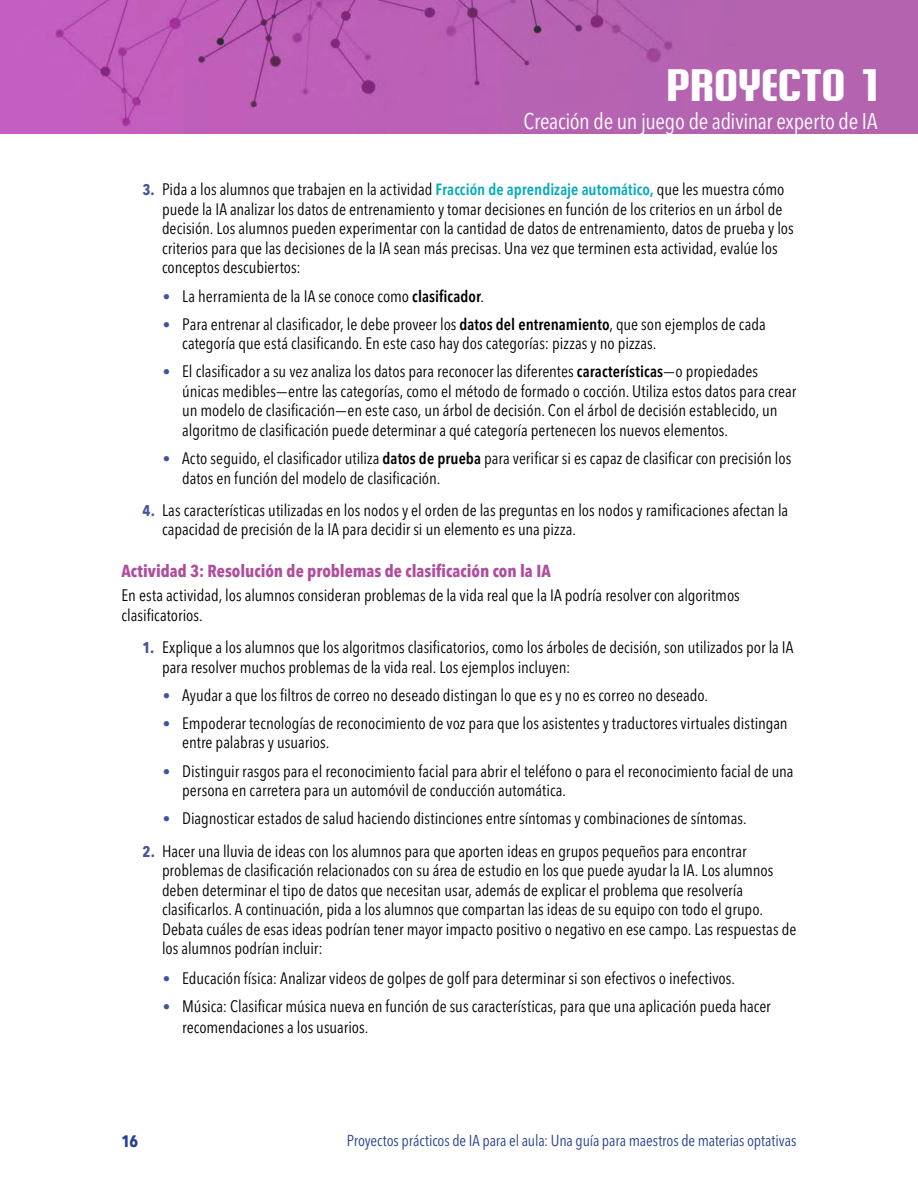
<style>
.page{position:relative;width:918px;height:1188px;background:#fff}
.page>*{position:absolute;margin:0;border:0;box-sizing:border-box;transform-origin:0 0}
.t1{font:700 45px "Briem Akademi Std";letter-spacing:-.005em;color:#fff}
.t2{font:condensed 22.5px "Avenir Next LT Pro";letter-spacing:-.02em;color:#fff}
.t3{font:700 condensed 17.25px "Avenir Next LT Pro";letter-spacing:-.005em;color:#b04d9d}
.t4{font:condensed 16.5px/19.5px "Avenir Next LT Pro";color:#000}
.t5{font:700 condensed 16.5px "Avenir Next LT Pro";color:#25408f}
.t6{font:condensed 15.75px "Avenir Next LT Pro";letter-spacing:-.005em;color:#25408f}
.s1{font-weight:700;font-size:15.3px;color:#45549a}
.s2{font-weight:600;font-size:16.2px;color:#00aaba}
.s3{font-size:15px;color:#45549a}
.s4{font-weight:600;font-size:16.2px}
</style>
<div class="page">
<img style="left:0;top:0;width:918px;height:134px">
<h1 class="t1" style="left:666px;top:60px;width:217px">PROYECTO 1</h1>
<h2 class="t2" style="left:524px;top:107px;width:355px">Creación de un juego de adivinar experto de IA</h2>
<p class="t4" style="left:162px;top:180px;width:633px;text-indent:-19px"><span class="s1">3.</span> Pida a los alumnos que trabajen en la actividad <span class="s2">Fracción de aprendizaje automático,</span> que les muestra cómo puede la IA analizar los datos de entrenamiento y tomar decisiones en función de los criterios en un árbol de decisión. Los alumnos pueden experimentar con la cantidad de datos de entrenamiento, datos de prueba y los criterios para que las decisiones de la IA sean más precisas. Una vez que terminen esta actividad, evalúe los conceptos descubiertos:</p>
<p class="t4" style="left:163px;top:286px;width:323px"><span class="s3">•</span> La herramienta de la IA se conoce como <span class="s4">clasificador</span>.</p>
<p class="t4" style="left:182px;top:314px;width:585px;text-indent:-19px"><span class="s3">•</span> Para entrenar al clasificador, le debe proveer los <span class="s4">datos del entrenamiento</span>, que son ejemplos de cada categoría que está clasificando. En este caso hay dos categorías: pizzas y no pizzas.</p>
<p class="t4" style="left:182px;top:362px;width:616px;text-indent:-19px"><span class="s3">•</span> El clasificador a su vez analiza los datos para reconocer las diferentes <span class="s4">características</span>—o propiedades únicas medibles—entre las categorías, como el método de formado o cocción. Utiliza estos datos para crear un modelo de clasificación—en este caso, un árbol de decisión. Con el árbol de decisión establecido, un algoritmo de clasificación puede determinar a qué categoría pertenecen los nuevos elementos.</p>
<p class="t4" style="left:182px;top:448px;width:611px;text-indent:-19px"><span class="s3">•</span> Acto seguido, el clasificador utiliza <span class="s4">datos de prueba</span> para verificar si es capaz de clasificar con precisión los datos en función del modelo de clasificación.</p>
<p class="t4" style="left:162px;top:500px;width:628px;text-indent:-19px"><span class="s1">4.</span> Las características utilizadas en los nodos y el orden de las preguntas en los nodos y ramificaciones afectan la capacidad de precisión de la IA para decidir si un elemento es una pizza.</p>
<p class="t3" style="left:122px;top:561px;width:431px">Actividad 3: Resolución de problemas de clasificación con la IA</p>
<p class="t4" style="left:122px;top:586px;width:620px">En esta actividad, los alumnos consideran problemas de la vida real que la IA podría resolver con algoritmos clasificatorios.</p>
<p class="t4" style="left:162px;top:638px;width:633px;text-indent:-19px"><span class="s1">1.</span> Explique a los alumnos que los algoritmos clasificatorios, como los árboles de decisión, son utilizados por la IA para resolver muchos problemas de la vida real. Los ejemplos incluyen:</p>
<p class="t4" style="left:163px;top:685px;width:547px"><span class="s3">•</span> Ayudar a que los filtros de correo no deseado distingan lo que es y no es correo no deseado.</p>
<p class="t4" style="left:182px;top:713px;width:607px;text-indent:-19px"><span class="s3">•</span> Empoderar tecnologías de reconocimiento de voz para que los asistentes y traductores virtuales distingan entre palabras y usuarios.</p>
<p class="t4" style="left:182px;top:761px;width:613px;text-indent:-19px"><span class="s3">•</span> Distinguir rasgos para el reconocimiento facial para abrir el teléfono o para el reconocimiento facial de una persona en carretera para un automóvil de conducción automática.</p>
<p class="t4" style="left:163px;top:809px;width:585px"><span class="s3">•</span> Diagnosticar estados de salud haciendo distinciones entre síntomas y combinaciones de síntomas.</p>
<p class="t4" style="left:162px;top:841px;width:636px;text-indent:-19px"><span class="s1">2.</span> Hacer una lluvia de ideas con los alumnos para que aporten ideas en grupos pequeños para encontrar problemas de clasificación relacionados con su área de estudio en los que puede ayudar la IA. Los alumnos deben determinar el tipo de datos que necesitan usar, además de explicar el problema que resolvería clasificarlos. A continuación, pida a los alumnos que compartan las ideas de su equipo con todo el grupo.<br>Debata cuáles de esas ideas podrían tener mayor impacto positivo o negativo en ese campo. Las respuestas de los alumnos podrían incluir:</p>
<p class="t4" style="left:163px;top:968px;width:574px"><span class="s3">•</span> Educación física: Analizar videos de golpes de golf para determinar si son efectivos o inefectivos.</p>
<p class="t4" style="left:182px;top:996px;width:590px;line-height:21px;text-indent:-19px"><span class="s3">•</span> Música: Clasificar música nueva en función de sus características, para que una aplicación pueda hacer recomendaciones a los usuarios.</p>
<p class="t5" style="left:122px;top:1132px;width:18px">16</p>
<p class="t6" style="left:347px;top:1131px;width:451px">Proyectos prácticos de IA para el aula: Una guía para maestros de materias optativas</p>
</div>
